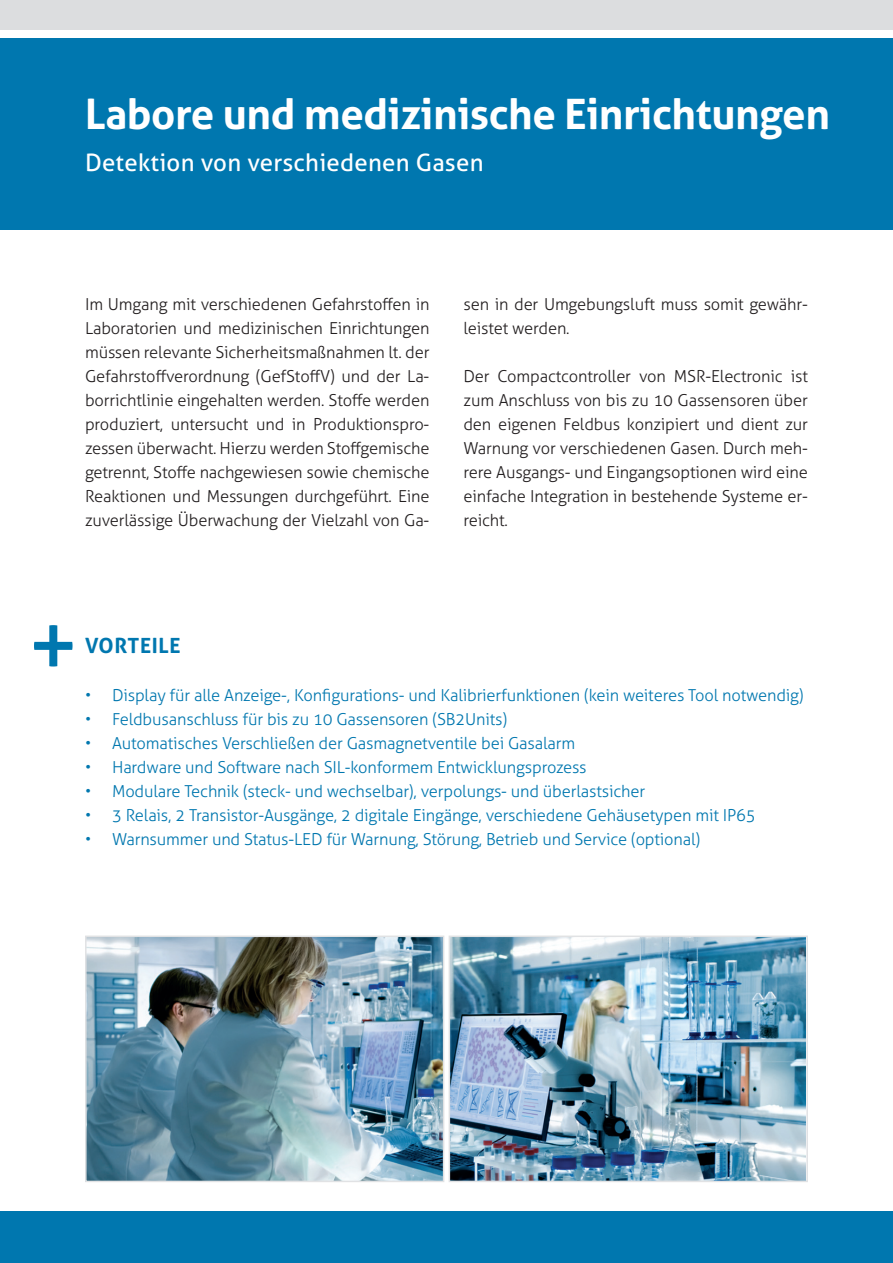
<style>
.page{position:relative;width:893px;height:1263px;background:#fff}
.page>*{position:absolute;margin:0;border:0;box-sizing:border-box;transform-origin:0 0}
.t1{font:700 42px "Aller";letter-spacing:-.01em;color:#fff}
.t2{font:24px "Aller";letter-spacing:.01em;color:#fff}
.t3{font:700 21px "Aller";letter-spacing:.03em;color:#0077af}
.t4{font:300 16.5px/24px "Aller";letter-spacing:-.01em;color:#231f20;text-align:justify}
.t5{font:300 16.5px "Aller";letter-spacing:-.01em;color:#0077af}
</style>
<div class="page">
<img style="left:88px;top:938px;width:353px;height:241px">
<div style="left:85px;top:935px;width:359px;height:247px;border:2px solid #e1e2e4"></div>
<img style="left:452px;top:938px;width:353px;height:241px">
<div style="left:449px;top:935px;width:359px;height:247px;border:2px solid #e1e2e4"></div>
<div style="left:0;top:1212px;width:893px;height:51px;background:#0077af"></div>
<div style="left:0;top:38px;width:893px;height:192px;background:#0077af"></div>
<div style="left:0;top:0;width:893px;height:30px;background:#dcdddf"></div>
<svg style="left:34px;top:625px;width:39px;height:41px"></svg>
<p class="t1" style="left:85px;top:88px;width:746px">Labore und medizinische Einrichtungen</p>
<p class="t2" style="left:85px;top:148px;width:400px">Detektion von verschiedenen Gasen</p>
<p class="t4" style="left:85px;top:292px;width:346px">Im Umgang mit verschiedenen Gefahrstoffen in Laboratorien und medizinischen Einrichtungen müssen relevante Sicherheitsmaßnahmen lt. der Gefahrstoffverordnung (GefStoffV) und der La&shy;borrichtlinie eingehalten werden. Stoffe werden produziert, untersucht und in Produktionspro&shy;zessen überwacht. Hierzu werden Stoffgemische getrennt, Stoffe nachgewiesen sowie chemische Reaktionen und Messungen durchgeführt. Eine zuverlässige Überwachung der Vielzahl von Ga-</p>
<p class="t4" style="left:463px;top:292px;width:346px">sen in der Umgebungsluft muss somit gewähr&shy;leistet werden.</p>
<p class="t4" style="left:463px;top:364px;width:346px">Der Compactcontroller von MSR-Electronic ist zum Anschluss von bis zu 10 Gassensoren über den eigenen Feldbus konzipiert und dient zur Warnung vor verschiedenen Gasen. Durch meh&shy;rere Ausgangs- und Eingangsoptionen wird eine einfache Integration in bestehende Systeme er&shy;reicht.</p>
<p class="t3" style="left:85px;top:633px;width:97px">VORTEILE</p>
<p class="t5" style="left:85px;top:685px;width:720px">• Display für alle Anzeige-, Konfigurations- und Kalibrierfunktionen (kein weiteres Tool notwendig)</p>
<p class="t5" style="left:85px;top:709px;width:424px">• Feldbusanschluss für bis zu 10 Gassensoren (SB2Units)</p>
<p class="t5" style="left:85px;top:733px;width:492px">• Automatisches Verschließen der Gasmagnetventile bei Gasalarm</p>
<p class="t5" style="left:85px;top:757px;width:503px">• Hardware und Software nach SIL-konformem Entwicklungsprozess</p>
<p class="t5" style="left:85px;top:781px;width:562px">• Modulare Technik (steck- und wechselbar), verpolungs- und überlastsicher</p>
<p class="t5" style="left:85px;top:805px;width:672px">• 3 Relais, 2 Transistor-Ausgänge, 2 digitale Eingänge, verschiedene Gehäusetypen mit IP65</p>
<p class="t5" style="left:85px;top:829px;width:617px">• Warnsummer und Status-LED für Warnung, Störung, Betrieb und Service (optional)</p>
</div>
